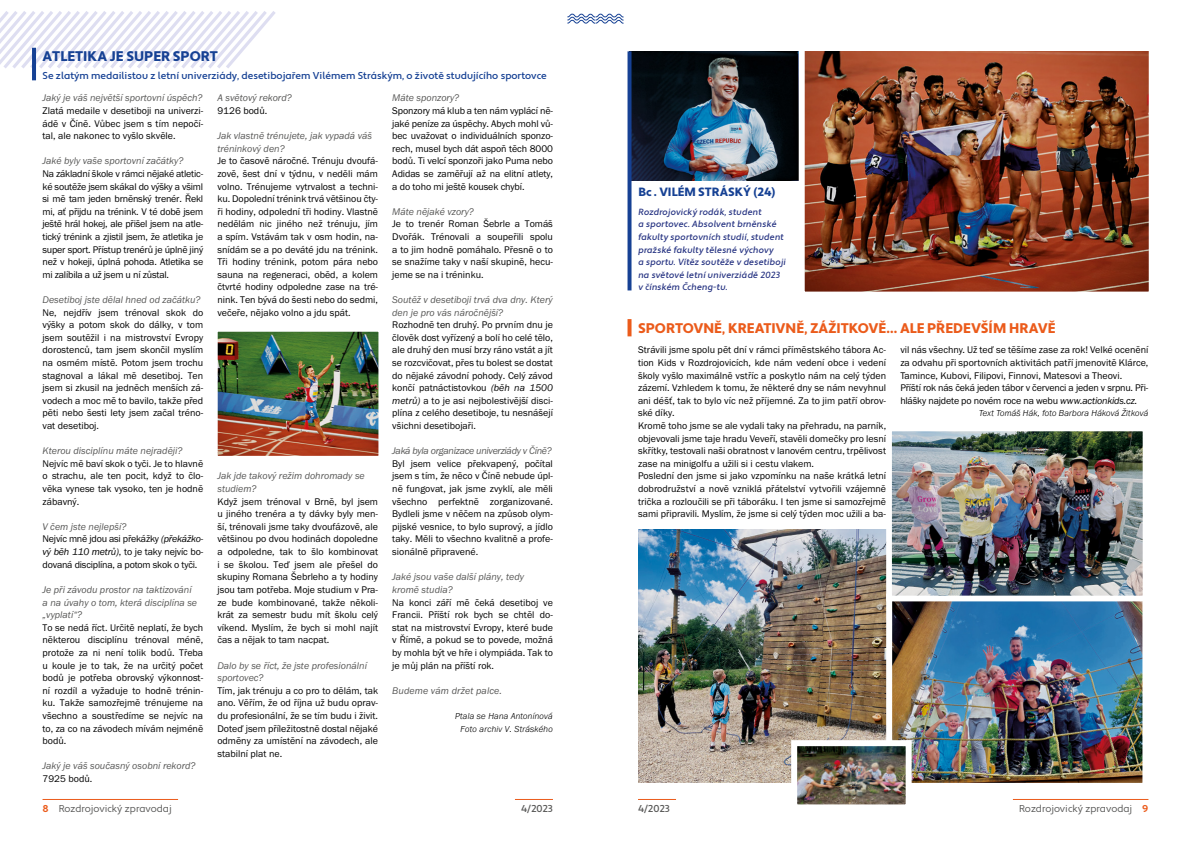
<style>
.page{position:relative;width:1191px;height:842px;background:#fff}
.page>*{position:absolute;margin:0;border:0;box-sizing:border-box;transform-origin:0 0}
.t1{font:900 14px "Apertura";letter-spacing:-.005em;color:#eb5b1b}
.t2{font:900 14px "Apertura";color:#164194}
.t3{font:900 12px "Apertura";color:#164194}
.t4{font:10px/12.6px "Franklin Gothic URW Boo";color:#000;text-align:justify}
.t5{font:10px/12.6px "Franklin Gothic URW Boo Ita";color:#575756}
.t6{font:500 10px "Apertura";color:#164194}
.t7{font:10px "Apertura";color:#575756}
.t8{font:10px "Franklin Gothic URW Boo Ita";letter-spacing:-.03em;color:#575756}
.t9{font:500 10px "Apertura";color:#575756}
.t10{font:9px/12.6px "Apertura Medium Obliq";letter-spacing:.005em;color:#283583}
.t11{font:italic 300 9px/12.6px "Franklin Gothic URW";letter-spacing:.01em;color:#000;text-align:center}
.s1{font-family:"Franklin Gothic URW Boo Ita"}
.s2{font-weight:700;color:#eb5b1b}
</style>
<div class="page">
<svg style="left:567px;top:13px;width:57px;height:11px"></svg>
<hr style="left:43px;top:799px;width:135px;height:1px;background:#eb5b1b">
<hr style="left:1013px;top:799px;width:135px;height:1px;background:#eb5b1b">
<hr style="left:515px;top:799px;width:38px;height:1px;background:#eb5b1b">
<hr style="left:638px;top:799px;width:38px;height:1px;background:#eb5b1b">
<svg style="left:0;top:11px;width:275px;height:57px"></svg>
<img style="left:631px;top:51px;width:164px;height:129px">
<svg style="left:627px;top:51px;width:4px;height:239px"></svg>
<hr style="left:32px;top:48px;width:4px;height:32px;background:#164194">
<svg style="left:627px;top:319px;width:4px;height:17px"></svg>
<img style="left:795px;top:51px;width:354px;height:241px">
<img style="left:638px;top:530px;width:245px;height:253px">
<img style="left:883px;top:604px;width:260px;height:179px">
<img style="left:883px;top:431px;width:260px;height:173px">
<img style="left:788px;top:737px;width:126px;height:68px">
<img style="left:217px;top:331px;width:162px;height:125px">
<h1 class="t2" style="left:43px;top:48px;width:177px">ATLETIKA JE SUPER SPORT</h1>
<p class="t6" style="left:43px;top:69px;width:506px">Se zlatým medailistou z letní univerziády, desetibojařem Vilémem Stráským, o životě studujícího sportovce</p>
<p class="t5" style="left:43px;top:92px;width:162px">Jaký je váš největší sportovní úspěch?</p>
<p class="t4" style="left:43px;top:104px;width:162px">Zlatá medaile v desetiboji na univerzi&shy;ádě v Číně. Vůbec jsem s tím nepočí&shy;tal, ale nakonec to vyšlo skvěle.</p>
<p class="t5" style="left:43px;top:155px;width:142px">Jaké byly vaše sportovní začátky?</p>
<p class="t4" style="left:43px;top:167px;width:162px">Na základní škole v rámci nějaké atletic&shy;ké soutěže jsem skákal do výšky a všiml si mě tam jeden brněnský trenér. Řekl mi, ať přijdu na trénink. V té době jsem ještě hrál hokej, ale přišel jsem na atle&shy;tický trénink a zjistil jsem, že atletika je super sport. Přístup trenérů je úplně jiný než v hokeji, úplná pohoda. Atletika se mi zalíbila a už jsem u ní zůstal.</p>
<p class="t5" style="left:43px;top:293px;width:160px">Desetiboj jste dělal hned od začátku?</p>
<p class="t4" style="left:43px;top:306px;width:162px">Ne, nejdřív jsem trénoval skok do výšky a potom skok do dálky, v tom jsem soutěžil i na mistrovství Evropy dorostenců, tam jsem skončil myslím na osmém místě. Potom jsem trochu stagnoval a lákal mě desetiboj. Ten jsem si zkusil na jedněch menších zá&shy;vodech a moc mě to bavilo, takže před pěti nebo šesti lety jsem začal tréno&shy;vat desetiboj.</p>
<p class="t5" style="left:43px;top:444px;width:141px">Kterou disciplínu máte nejraději?</p>
<p class="t4" style="left:43px;top:457px;width:162px">Nejvíc mě baví skok o tyči. Je to hlavně o strachu, ale ten pocit, když to člo&shy;věka vynese tak vysoko, ten je hodně zábavný.</p>
<p class="t5" style="left:43px;top:520px;width:85px">V čem jste nejlepší?</p>
<p class="t4" style="left:43px;top:533px;width:162px">Nejvíc mně jdou asi překážky <span class="s1">(překážko&shy;vý běh 110 metrů)</span>, to je taky nejvíc bo&shy;dovaná disciplína, a potom skok o tyči.</p>
<p class="t5" style="left:43px;top:583px;width:156px">Je při závodu prostor na taktizování a na úvahy o tom, která disciplína se „vyplatí“?</p>
<p class="t4" style="left:43px;top:621px;width:162px">To se nedá říct. Určitě neplatí, že bych některou disciplínu trénoval méně, protože za ni není tolik bodů. Třeba u koule je to tak, že na určitý počet bodů je potřeba obrovský výkonnost&shy;ní rozdíl a vyžaduje to hodně trénin&shy;ku. Takže samozřejmě trénujeme na všechno a soustředíme se nejvíc na to, za co na závodech mívám nejméně bodů.</p>
<p class="t5" style="left:43px;top:759px;width:154px">Jaký je váš současný osobní rekord?</p>
<p class="t4" style="left:43px;top:772px;width:51px">7925 bodů.</p>
<p class="t5" style="left:392px;top:92px;width:68px">Máte sponzory?</p>
<p class="t4" style="left:392px;top:104px;width:162px">Sponzory má klub a ten nám vyplácí ně&shy;jaké peníze za úspěchy. Abych mohl vů&shy;bec uvažovat o individuálních sponzo&shy;rech, musel bych dát aspoň těch 8000 bodů. Ti velcí sponzoři jako Puma nebo Adidas se zaměřují až na elitní atlety, a do toho mi ještě kousek chybí.</p>
<p class="t5" style="left:392px;top:205px;width:83px">Máte nějaké vzory?</p>
<p class="t4" style="left:392px;top:218px;width:162px">Je to trenér Roman Šebrle a Tomáš Dvořák. Trénovali a soupeřili spolu a to jim hodně pomáhalo. Přesně o to se snažíme taky v naší skupině, hecu&shy;jeme se na i tréninku.</p>
<p class="t5" style="left:392px;top:293px;width:162px">Soutěž v desetiboji trvá dva dny. Který den je pro vás náročnější?</p>
<p class="t4" style="left:392px;top:318px;width:162px">Rozhodně ten druhý. Po prvním dnu je člověk dost vyřízený a bolí ho celé tělo, ale druhý den musí brzy ráno vstát a jít se rozcvičovat, přes tu bolest se dostat do nějaké závodní pohody. Celý závod končí patnáctistovkou <span class="s1">(běh na 1500 metrů)</span> a to je asi nejbolestivější disci&shy;plína z celého desetiboje, tu nesnášejí všichni desetibojaři.</p>
<p class="t8" style="left:392px;top:445px;width:161px">Jaká byla organizace univerziády v Číně?</p>
<p class="t4" style="left:392px;top:457px;width:162px">Byl jsem velice překvapený, počítal jsem s tím, že něco v Číně nebude úpl&shy;ně fungovat, jak jsme zvyklí, ale měli všechno perfektně zorganizované.<br>Bydleli jsme v něčem na způsob olym&shy;pijské vesnice, to bylo suprový, a jídlo taky. Měli to všechno kvalitně a profe&shy;sionálně připravené.</p>
<p class="t5" style="left:392px;top:570px;width:133px">Jaké jsou vaše další plány, tedy kromě studia?</p>
<p class="t4" style="left:392px;top:596px;width:162px">Na konci září mě čeká desetiboj ve Francii. Příští rok bych se chtěl do&shy;stat na mistrovství Evropy, které bude v Římě, a pokud se to povede, možná by mohla být ve hře i olympiáda. Tak to je můj plán na příští rok.</p>
<p class="t5" style="left:392px;top:684px;width:111px">Budeme vám držet palce.</p>
<p class="t11" style="left:455px;top:709px;width:99px">Ptala se Hana Antonínová<br>Foto archiv V. Stráského</p>
<p class="t5" style="left:217px;top:92px;width:76px">A světový rekord?</p>
<p class="t4" style="left:217px;top:104px;width:51px">9126 bodů.</p>
<p class="t5" style="left:217px;top:129px;width:156px">Jak vlastně trénujete, jak vypadá váš tréninkový den?</p>
<p class="t4" style="left:217px;top:155px;width:162px">Je to časově náročné. Trénuju dvoufá&shy;zově, šest dní v týdnu, v neděli mám volno. Trénujeme vytrvalost a techni&shy;ku. Dopolední trénink trvá většinou čty&shy;ři hodiny, odpolední tři hodiny. Vlastně nedělám nic jiného než trénuju, jím a spím. Vstávám tak v osm hodin, na&shy;snídám se a po deváté jdu na trénink.<br>Tři hodiny trénink, potom pára nebo sauna na regeneraci, oběd, a kolem čtvrté hodiny odpoledne zase na tré&shy;nink. Ten bývá do šesti nebo do sedmi, večeře, nějako volno a jdu spát.</p>
<p class="t5" style="left:217px;top:470px;width:149px">Jak jde takový režim dohromady se studiem?</p>
<p class="t4" style="left:217px;top:495px;width:162px">Když jsem trénoval v Brně, byl jsem u jiného trenéra a ty dávky byly men&shy;ší, trénovali jsme taky dvoufázově, ale většinou po dvou hodinách dopoledne a odpoledne, tak to šlo kombinovat i se školou. Teď jsem ale přešel do skupiny Romana Šebrleho a ty hodiny jsou tam potřeba. Moje studium v Pra&shy;ze bude kombinované, takže několi&shy;krát za semestr budu mít školu celý víkend. Myslím, že bych si mohl najít čas a nějak to tam nacpat.</p>
<p class="t5" style="left:217px;top:659px;width:151px">Dalo by se říct, že jste profesionální sportovec?</p>
<p class="t4" style="left:217px;top:684px;width:162px">Tím, jak trénuju a co pro to dělám, tak ano. Věřím, že od října už budu oprav&shy;du profesionální, že se tím budu i živit.<br>Doteď jsem příležitostně dostal nějaké odměny za umístění na závodech, ale stabilní plat ne.</p>
<p class="t3" style="left:638px;top:185px;width:138px">Bc . VILÉM STRÁSKÝ (24)</p>
<p class="t10" style="left:638px;top:206px;width:149px">Rozdrojovický rodák, student<br>a sportovec. Absolvent brněnské fakulty sportovních studií, student pražské fakulty tělesné výchovy<br>a sportu. Vítěz soutěže v desetiboji na světové letní univerziádě 2023 v čínském Čcheng-tu.</p>
<h1 class="t1" style="left:638px;top:319px;width:419px">SPORTOVNĚ, KREATIVNĚ, ZÁŽITKOVĚ... ALE PŘEDEVŠÍM HRAVĚ</h1>
<p class="t4" style="left:638px;top:344px;width:250px;text-align:left">Strávili jsme spolu pět dní v rámci příměstského tábora Ac&shy;tion Kids v Rozdrojovicích, kde nám vedení obce i vedení školy vyšlo maximálně vstříc a poskytlo nám na celý týden zázemí. Vzhledem k tomu, že některé dny se nám nevyhnul ani déšť, tak to bylo víc než příjemné. Za to jim patří obrov&shy;ské díky.<br>Kromě toho jsme se ale vydali taky na přehradu, na parník, objevovali jsme taje hradu Veveří, stavěli domečky pro lesní skřítky, testovali naši obratnost v lanovém centru, trpělivost zase na minigolfu a užili si i cestu vlakem.<br>Poslední den jsme si jako vzpomínku na naše krátká letní dobrodružství a nově vzniklá přátelství vytvořili vzájemně trička a rozloučili se při táboráku. I ten jsme si samozřejmě sami připravili. Myslím, že jsme si celý týden moc užili a ba-</p>
<p class="t4" style="left:900px;top:344px;width:250px;text-align:left">vil nás všechny. Už teď se těšíme zase za rok! Velké ocenění za odvahu při sportovních aktivitách patří jmenovitě Klárce, Tamince, Kubovi, Filipovi, Finnovi, Matesovi a Theovi.<br>Příští rok nás čeká jeden tábor v červenci a jeden v srpnu. Při&shy;hlášky najdete po novém roce na webu <span class="s1">www.actionkids.cz</span>.</p>
<p class="t11" style="left:979px;top:407px;width:171px">Text Tomáš Hák, foto Barbora Háková Žitková</p>
<p class="t7" style="left:43px;top:803px;width:131px"><span class="s2">8</span> Rozdrojovický zpravodaj</p>
<p class="t9" style="left:521px;top:803px;width:33px">4/2023</p>
<p class="t9" style="left:638px;top:803px;width:33px">4/2023</p>
<p class="t7" style="left:1019px;top:803px;width:131px">Rozdrojovický zpravodaj <span class="s2">9</span></p>
</div>
